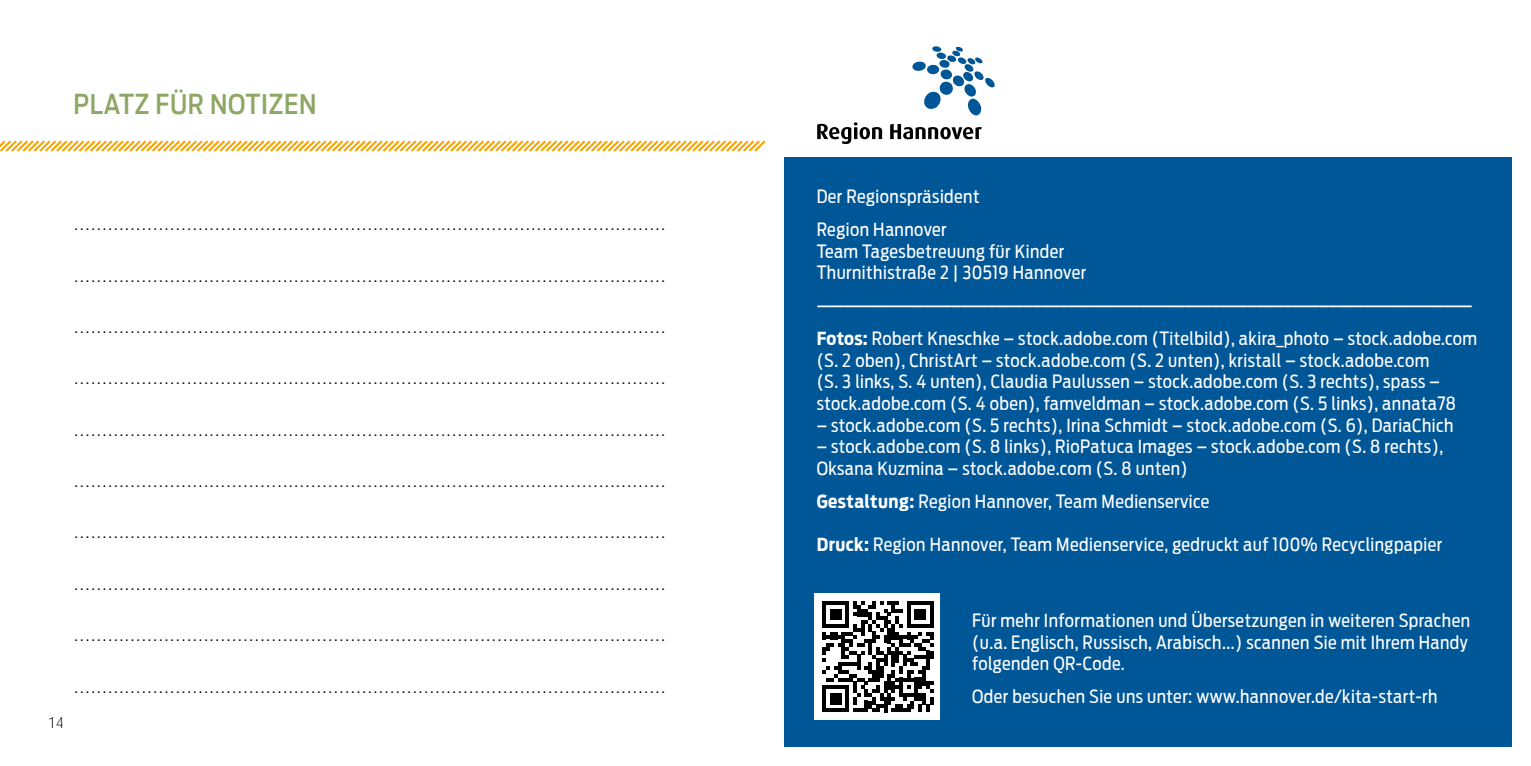
<style>
.page{position:relative;width:1531px;height:766px;background:#fff}
.page>*{position:absolute;margin:0;border:0;box-sizing:border-box;transform-origin:0 0}
.t1{font:500 27px "Antenna Cond";letter-spacing:.025em;color:#8ea764}
.t2{font:300 21.38px "Dax";color:#000}
.t3{font:18px/21.6px "Antenna Cond";letter-spacing:.025em;color:#fff}
.t4{font:300 15.75px "Dax";color:#000}
.s1{font-weight:700}
</style>
<div class="page">
<svg style="left:0;top:140px;width:766px;height:12px"></svg>
<div style="left:784px;top:157px;width:728px;height:589px;background:#005798"></div>
<svg style="left:817px;top:122px;width:65px;height:22px"></svg>
<svg style="left:890px;top:124px;width:92px;height:15px"></svg>
<svg style="left:912px;top:46px;width:83px;height:69px"></svg>
<div style="left:814px;top:593px;width:126px;height:126px;background:#fff"></div>
<svg style="left:822px;top:601px;width:111px;height:111px"></svg>
<h1 class="t1" style="left:73px;top:88px;width:244px">PLATZ FÜR NOTIZEN</h1>
<p class="t2" style="left:73px;top:211px;width:594px">……………………………………………………………………………………………</p>
<p class="t2" style="left:73px;top:262px;width:594px">……………………………………………………………………………………………</p>
<p class="t2" style="left:73px;top:314px;width:594px">……………………………………………………………………………………………</p>
<p class="t2" style="left:73px;top:365px;width:594px">……………………………………………………………………………………………</p>
<p class="t2" style="left:73px;top:416px;width:594px">……………………………………………………………………………………………</p>
<p class="t2" style="left:73px;top:468px;width:594px">……………………………………………………………………………………………</p>
<p class="t2" style="left:73px;top:519px;width:594px">……………………………………………………………………………………………</p>
<p class="t2" style="left:73px;top:570px;width:594px">……………………………………………………………………………………………</p>
<p class="t2" style="left:73px;top:622px;width:594px">……………………………………………………………………………………………</p>
<p class="t4" style="left:48px;top:713px;width:18px">14</p>
<p class="t2" style="left:73px;top:673px;width:594px">……………………………………………………………………………………………</p>
<p class="t3" style="left:817px;top:180px;width:164px;line-height:32.9px">Der Regionspräsident<br>Region Hannover</p>
<p class="t3" style="left:817px;top:240px;width:271px">Team Tagesbetreuung für Kinder<br>Thurnithistraße 2 | 30519 Hannover</p>
<p class="t3" style="left:817px;top:289px;width:662px;line-height:32.9px">–––––––––––––––––––––––––––––––––––––––––––––––––––––––––––––––––––––––––<br><span class="s1">Fotos:</span> Robert Kneschke – stock.adobe.com (Titelbild), akira_photo – stock.adobe.com</p>
<p class="t3" style="left:817px;top:349px;width:641px">(S. 2 oben), ChristArt – stock.adobe.com (S. 2 unten), kristall – stock.adobe.com<br>(S. 3 links, S. 4 unten), Claudia Paulussen – stock.adobe.com (S. 3 rechts), spass – stock.adobe.com (S. 4 oben), famveldman – stock.adobe.com (S. 5 links), annata78</p>
<p class="t3" style="left:817px;top:414px;width:638px">– stock.adobe.com (S. 5 rechts), Irina Schmidt – stock.adobe.com (S. 6), DariaChich</p>
<p class="t3" style="left:817px;top:436px;width:628px">– stock.adobe.com (S. 8 links), RioPatuca Images – stock.adobe.com (S. 8 rechts),<br>Oksana Kuzmina – stock.adobe.com (S. 8 unten)</p>
<p class="t3" style="left:817px;top:490px;width:394px"><span class="s1">Gestaltung:</span> Region Hannover, Team Medienservice</p>
<p class="t3" style="left:817px;top:533px;width:627px"><span class="s1">Druck:</span> Region Hannover, Team Medienservice, gedruckt auf 100% Recyclingpapier</p>
<p class="t3" style="left:972px;top:609px;width:499px;text-align:justify">Für mehr Informationen und Übersetzungen in weiteren Sprachen (u.a. Englisch, Russisch, Arabisch...) scannen Sie mit Ihrem Handy folgenden QR-Code.</p>
<p class="t3" style="left:972px;top:685px;width:467px">Oder besuchen Sie uns unter: www.hannover.de/kita-start-rh</p>
</div>
